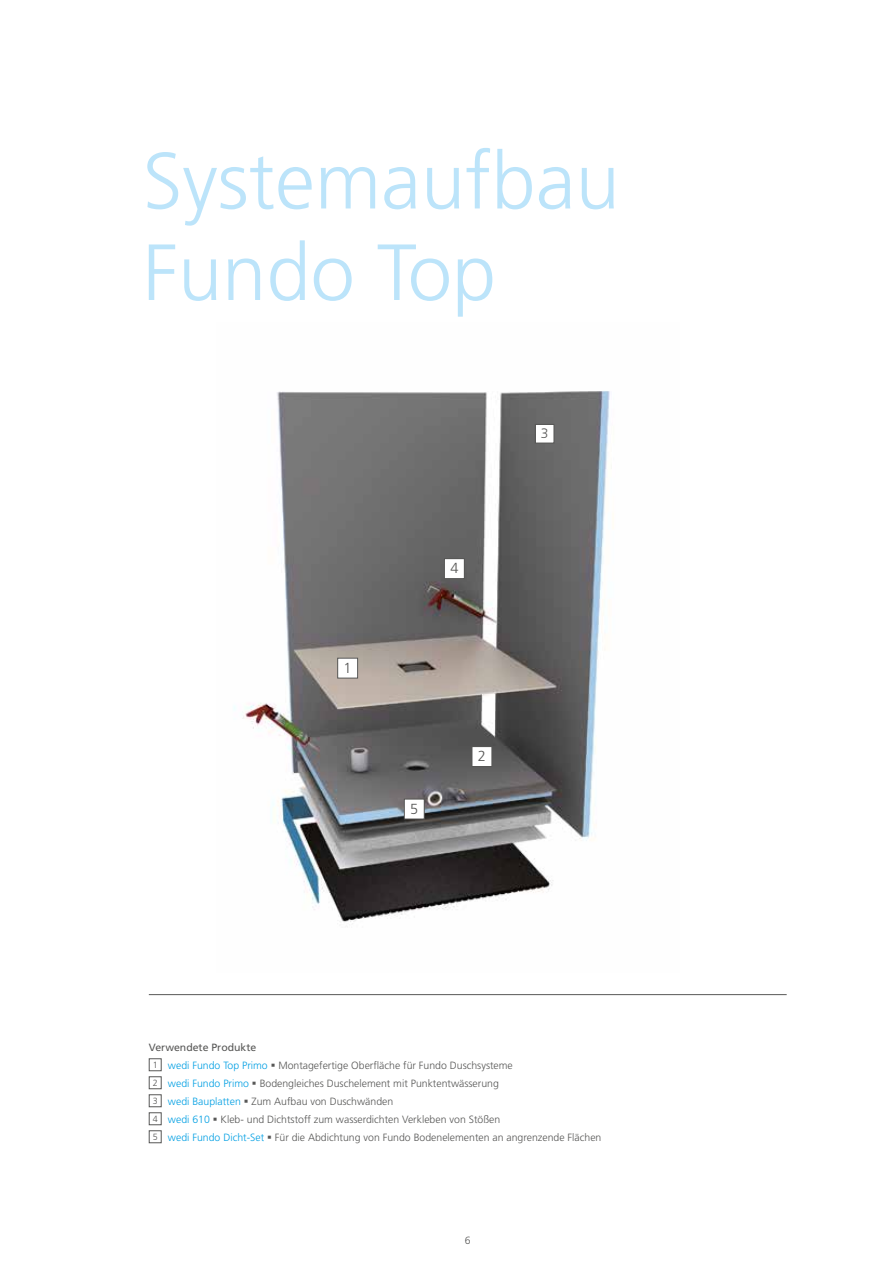
<style>
.page{position:relative;width:893px;height:1263px;background:#fff}
.page>*{position:absolute;margin:0;border:0;box-sizing:border-box;transform-origin:0 0}
.t1{font:300 79.5px/91.5px "Frutiger LT Com";color:#bce4fa}
.t2{font:300 14.55px "Frutiger LT Com";color:#575756}
.t3{font:300 13.65px "Frutiger LT Com";color:#575756}
.t4{font:300 10.5px/18px "Frutiger LT Com";color:#575756}
.t5{font:300 9px/18px "Frutiger LT Com";color:#575756}
.s1{font-weight:400}
.s2{color:#009fe3}
</style>
<div class="page">
<img style="left:234px;top:391px;width:376px;height:531px">
<div style="left:149px;top:1058px;width:13px;height:13px;border:1px solid #575756"></div>
<div style="left:149px;top:1094px;width:13px;height:13px;border:1px solid #575756"></div>
<div style="left:149px;top:1112px;width:13px;height:13px;border:1px solid #575756"></div>
<div style="left:149px;top:1076px;width:13px;height:13px;border:1px solid #575756"></div>
<div style="left:149px;top:1130px;width:13px;height:13px;border:1px solid #575756"></div>
<div style="left:338px;top:658px;width:19px;height:20px;background:#fff"></div>
<div style="left:337px;top:658px;width:21px;height:20px;border:1px solid #575756"></div>
<div style="left:445px;top:559px;width:19px;height:19px;background:#fff"></div>
<div style="left:444px;top:558px;width:21px;height:21px;border:1px solid #575756"></div>
<div style="left:536px;top:425px;width:18px;height:18px;background:#fff"></div>
<div style="left:535px;top:424px;width:19px;height:19px;border:1px solid #575756"></div>
<div style="left:472px;top:747px;width:19px;height:19px;background:#fff"></div>
<div style="left:472px;top:746px;width:20px;height:21px;border:1px solid #575756"></div>
<div style="left:405px;top:799px;width:19px;height:20px;background:#fff"></div>
<div style="left:404px;top:799px;width:21px;height:20px;border:1px solid #575756"></div>
<hr style="left:149px;top:994px;width:638px;height:1px;background:#575756">
<h1 class="t1" style="left:143px;top:136px;width:479px">Systemaufbau<br>Fundo Top</h1>
<h2 class="t2" style="left:344px;top:659px;width:10px">1</h2>
<h2 class="t2" style="left:450px;top:560px;width:10px">4</h2>
<h3 class="t3" style="left:541px;top:426px;width:9px">3</h3>
<h2 class="t2" style="left:410px;top:800px;width:10px">5</h2>
<h2 class="t2" style="left:478px;top:748px;width:10px">2</h2>
<p class="t4" style="left:168px;top:1038px;width:435px;text-indent:-19px"><span class="s1">Verwendete Produkte<br></span><span class="s2">wedi Fundo Top Primo</span> ▪ Montagefertige Oberfläche für Fundo Duschsysteme<br><span class="s2">wedi Fundo Primo</span> ▪ Bodengleiches Duschelement mit Punktentwässerung<br><span class="s2">wedi Bauplatten</span> ▪ Zum Aufbau von Duschwänden<br><span class="s2">wedi 610</span> ▪ Kleb- und Dichtstoff zum wasserdichten Verkleben von Stößen<br><span class="s2">wedi Fundo Dicht-Set</span> ▪ Für die Abdichtung von Fundo Bodenelementen an angrenzende Flächen</p>
<p class="t5" style="left:153px;top:1056px;width:7px">1</p>
<p class="t5" style="left:153px;top:1092px;width:7px">3<br>4</p>
<p class="t5" style="left:153px;top:1074px;width:7px">2</p>
<p class="t5" style="left:153px;top:1128px;width:7px">5</p>
<p class="t4" style="left:465px;top:1232px;width:7px">6</p>
</div>
